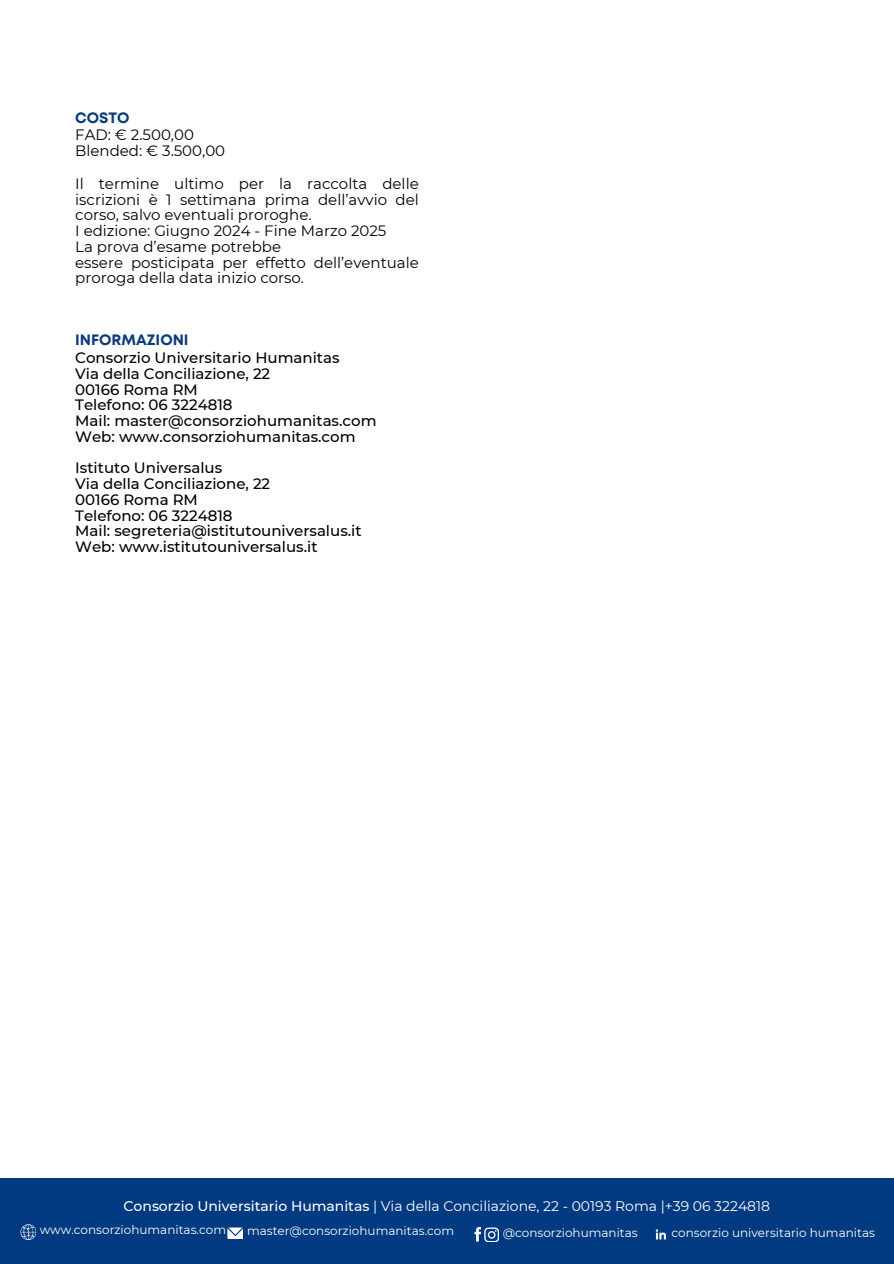
<style>
.page{position:relative;width:894px;height:1264px;background:#fff}
.page>*{position:absolute;margin:0;border:0;box-sizing:border-box;transform-origin:0 0}
.t1{font:500 15px/15.8px "Montserrat";color:#000}
.t2{font:15px/15.8px "Montserrat";color:#000}
.t3{font:700 15px "Mont";color:#093a7c}
.t4{font:13.95px "Montserrat";color:#fff}
.t5{font:12px "Montserrat";color:#fff}
.s1{font-weight:500}
</style>
<div class="page">
<div style="left:0;top:1171px;width:893px;height:92px;background:#013a81"></div>
<svg style="left:21px;top:1224px;width:15px;height:15px"></svg>
<svg style="left:653px;top:1227px;width:14px;height:14px"></svg>
<svg style="left:655px;top:1229px;width:10px;height:10px"></svg>
<svg style="left:227px;top:1227px;width:16px;height:11px"></svg>
<svg style="left:474px;top:1227px;width:25px;height:15px"></svg>
<h2 class="t3" style="left:75px;top:112px;width:56px">COSTO</h2>
<p class="t2" style="left:75px;top:127px;width:151px">FAD: € 2.500,00<br>Blended: € 3.500,00</p>
<p class="t2" style="left:75px;top:175px;width:345px">Il termine ultimo per la raccolta delle iscrizioni è 1 settimana prima dell’avvio del corso, salvo eventuali proroghe.<br>I edizione: Giugno 2024 - Fine Marzo 2025<br>La prova d’esame potrebbe<br>essere posticipata per effetto dell’eventuale proroga della data inizio corso.</p>
<p class="t3" style="left:75px;top:334px;width:115px">INFORMAZIONI</p>
<h3 class="t1" style="left:75px;top:350px;width:303px">Consorzio Universitario Humanitas<br>Via della Conciliazione, 22<br>00166 Roma RM<br>Telefono: 06 3224818<br>Mail: master@consorziohumanitas.com<br>Web: www.consorziohumanitas.com</h3>
<p class="t1" style="left:75px;top:460px;width:288px">Istituto Universalus<br>Via della Conciliazione, 22<br>00166 Roma RM<br>Telefono: 06 3224818<br>Mail: segreteria@istitutouniversalus.it<br>Web: www.istitutouniversalus.it</p>
<h2 class="t4" style="left:123px;top:1197px;width:647px"><span class="s1">Consorzio Universitario Humanitas</span> | Via della Conciliazione, 22 - 00193 Roma |+39 06 3224818</h2>
<h1 class="t5" style="left:40px;top:1222px;width:188px">www.consorziohumanitas.com</h1>
<h3 class="t5" style="left:247px;top:1223px;width:209px">master@consorziohumanitas.com</h3>
<h3 class="t5" style="left:502px;top:1224px;width:136px">@consorziohumanitas</h3>
<h1 class="t5" style="left:671px;top:1225px;width:205px">consorzio universitario humanitas</h1>
</div>
